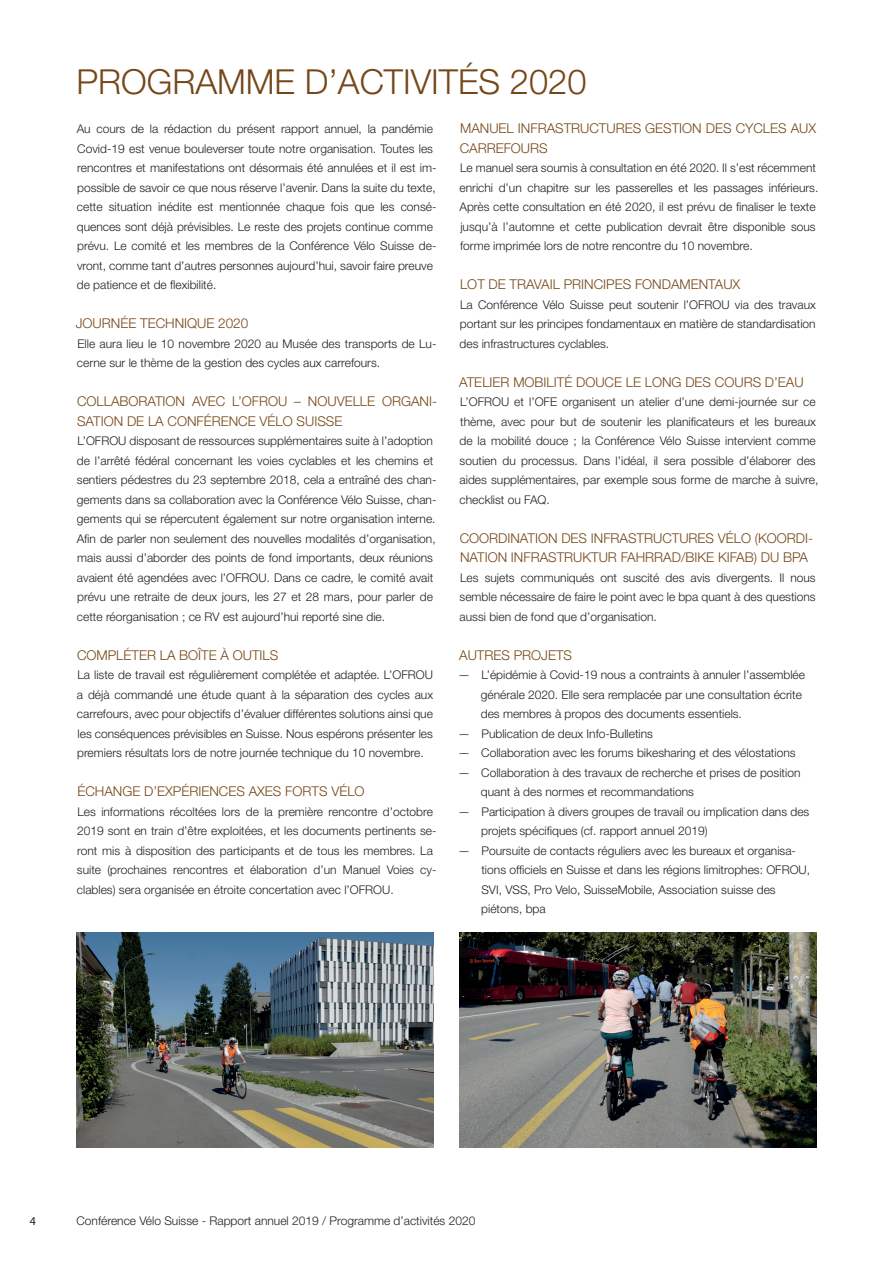
<style>
.page{position:relative;width:893px;height:1263px;background:#fff}
.page>*{position:absolute;margin:0;border:0;box-sizing:border-box;transform-origin:0 0}
.t1{font:300 34.5px "Helvetica Neue LT Std";color:#754718}
.t2{font:300 13.5px/19.5px "Helvetica Neue LT Std";color:#754718}
.t3{font:300 12px/19.5px "Helvetica Neue LT Std";color:#231f20}
.t4{font:12px "Myriad Pro";color:#231f20}
</style>
<div class="page">
<img style="left:77px;top:933px;width:357px;height:214px">
<img style="left:459px;top:933px;width:357px;height:214px">
<h1 class="t1" style="left:77px;top:61px;width:512px">PROGRAMME D’ACTIVITÉS 2020</h1>
<p class="t3" style="left:77px;top:119px;width:361px">Au cours de la rédaction du présent rapport annuel, la pandémie Covid-19 est venue bouleverser toute notre organisation. Toutes les rencontres et manifestations ont désormais été annulées et il est im&shy;possible de savoir ce que nous réserve l’avenir. Dans la suite du texte, cette situation inédite est mentionnée chaque fois que les consé&shy;quences sont déjà prévisibles. Le reste des projets continue comme prévu. Le comité et les membres de la Conférence Vélo Suisse de&shy;vront, comme tant d’autres personnes aujourd’hui, savoir faire preuve de patience et de flexibilité.</p>
<p class="t2" style="left:76px;top:313px;width:174px">JOURNÉE TECHNIQUE 2020</p>
<p class="t3" style="left:77px;top:334px;width:361px">Elle aura lieu le 10 novembre 2020 au Musée des transports de Lu&shy;cerne sur le thème de la gestion des cycles aux carrefours.</p>
<p class="t2" style="left:77px;top:391px;width:362px">COLLABORATION AVEC L’OFROU – NOUVELLE ORGANI-<br>SATION DE LA CONFÉRENCE VÉLO SUISSE</p>
<p class="t3" style="left:77px;top:431px;width:361px">L’OFROU disposant de ressources supplémentaires suite à l’adoption de l’arrêté fédéral concernant les voies cyclables et les chemins et sentiers pédestres du 23 septembre 2018, cela a entraîné des chan&shy;gements dans sa collaboration avec la Conférence Vélo Suisse, chan&shy;gements qui se répercutent également sur notre organisation interne.<br>Afin de parler non seulement des nouvelles modalités d’organisation, mais aussi d’aborder des points de fond importants, deux réunions avaient été agendées avec l’OFROU. Dans ce cadre, le comité avait prévu une retraite de deux jours, les 27 et 28 mars, pour parler de cette réorganisation ; ce RV est aujourd’hui reporté sine die.</p>
<p class="t2" style="left:77px;top:645px;width:203px">COMPLÉTER LA BOÎTE À OUTILS</p>
<p class="t3" style="left:77px;top:665px;width:358px;text-align:justify">La liste de travail est régulièrement complétée et adaptée. L’OFROU a déjà commandé une étude quant à la séparation des cycles aux carrefours, avec pour objectifs d’évaluer différentes solutions ainsi que les conséquences prévisibles en Suisse. Nous espérons présenter les premiers résultats lors de notre journée technique du 10 novembre.</p>
<p class="t2" style="left:77px;top:781px;width:289px">ÉCHANGE D’EXPÉRIENCES AXES FORTS VÉLO</p>
<p class="t3" style="left:77px;top:802px;width:361px">Les informations récoltées lors de la première rencontre d’octobre 2019 sont en train d’être exploitées, et les documents pertinents se&shy;ront mis à disposition des participants et de tous les membres. La suite (prochaines rencontres et élaboration d’un Manuel Voies cy&shy;clables) sera organisée en étroite concertation avec l’OFROU.</p>
<p class="t2" style="left:460px;top:118px;width:358px">MANUEL INFRASTRUCTURES GESTION DES CYCLES AUX<br>CARREFOURS</p>
<p class="t3" style="left:459px;top:158px;width:360px">Le manuel sera soumis à consultation en été 2020. Il s’est récemment enrichi d’un chapitre sur les passerelles et les passages inférieurs.<br>Après cette consultation en été 2020, il est prévu de finaliser le texte jusqu’à l’automne et cette publication devrait être disponible sous forme imprimée lors de notre rencontre du 10 novembre.</p>
<p class="t2" style="left:460px;top:274px;width:282px">LOT DE TRAVAIL PRINCIPES FONDAMENTAUX</p>
<p class="t3" style="left:460px;top:295px;width:358px;text-align:justify">La Conférence Vélo Suisse peut soutenir l’OFROU via des travaux portant sur les principes fondamentaux en matière de standardisation des infrastructures cyclables.</p>
<p class="t2" style="left:459px;top:372px;width:346px">ATELIER MOBILITÉ DOUCE LE LONG DES COURS D’EAU</p>
<p class="t3" style="left:460px;top:392px;width:360px">L’OFROU et l’OFE organisent un atelier d’une demi-journée sur ce thème, avec pour but de soutenir les planificateurs et les bureaux de la mobilité douce ; la Conférence Vélo Suisse intervient comme soutien du processus. Dans l’idéal, il sera possible d’élaborer des aides supplémentaires, par exemple sous forme de marche à suivre, checklist ou FAQ.</p>
<p class="t2" style="left:460px;top:528px;width:355px">COORDINATION DES INFRASTRUCTURES VÉLO (KOORDI-<br>NATION INFRASTRUKTUR FAHRRAD/BIKE KIFAB) DU BPA</p>
<p class="t3" style="left:460px;top:568px;width:358px;text-align:justify">Les sujets communiqués ont suscité des avis divergents. Il nous semble nécessaire de faire le point avec le bpa quant à des questions aussi bien de fond que d’organisation.</p>
<p class="t2" style="left:459px;top:645px;width:114px">AUTRES PROJETS</p>
<p class="t3" style="left:481px;top:665px;width:326px;text-indent:-23px">— L’épidémie à Covid-19 nous a contraints à annuler l’assemblée générale 2020. Elle sera remplacée par une consultation écrite des membres à propos des documents essentiels.</p>
<p class="t3" style="left:458px;top:724px;width:196px">— Publication de deux Info-Bulletins</p>
<p class="t3" style="left:458px;top:743px;width:339px">— Collaboration avec les forums bikesharing et des vélostations</p>
<p class="t3" style="left:481px;top:763px;width:321px;text-indent:-23px">— Collaboration à des travaux de recherche et prises de position quant à des normes et recommandations</p>
<p class="t3" style="left:481px;top:802px;width:330px;text-indent:-23px">— Participation à divers groupes de travail ou implication dans des projets spécifiques (cf. rapport annuel 2019)</p>
<p class="t3" style="left:481px;top:841px;width:330px;text-indent:-23px">— Poursuite de contacts réguliers avec les bureaux et organisa&shy;tions officiels en Suisse et dans les régions limitrophes: OFROU, SVI, VSS, Pro Velo, SuisseMobile, Association suisse des piétons, bpa</p>
<p class="t4" style="left:30px;top:1214px;width:8px">4</p>
<p class="t3" style="left:77px;top:1211px;width:400px">Conférence Vélo Suisse - Rapport annuel 2019 / Programme d’activités 2020</p>
</div>
